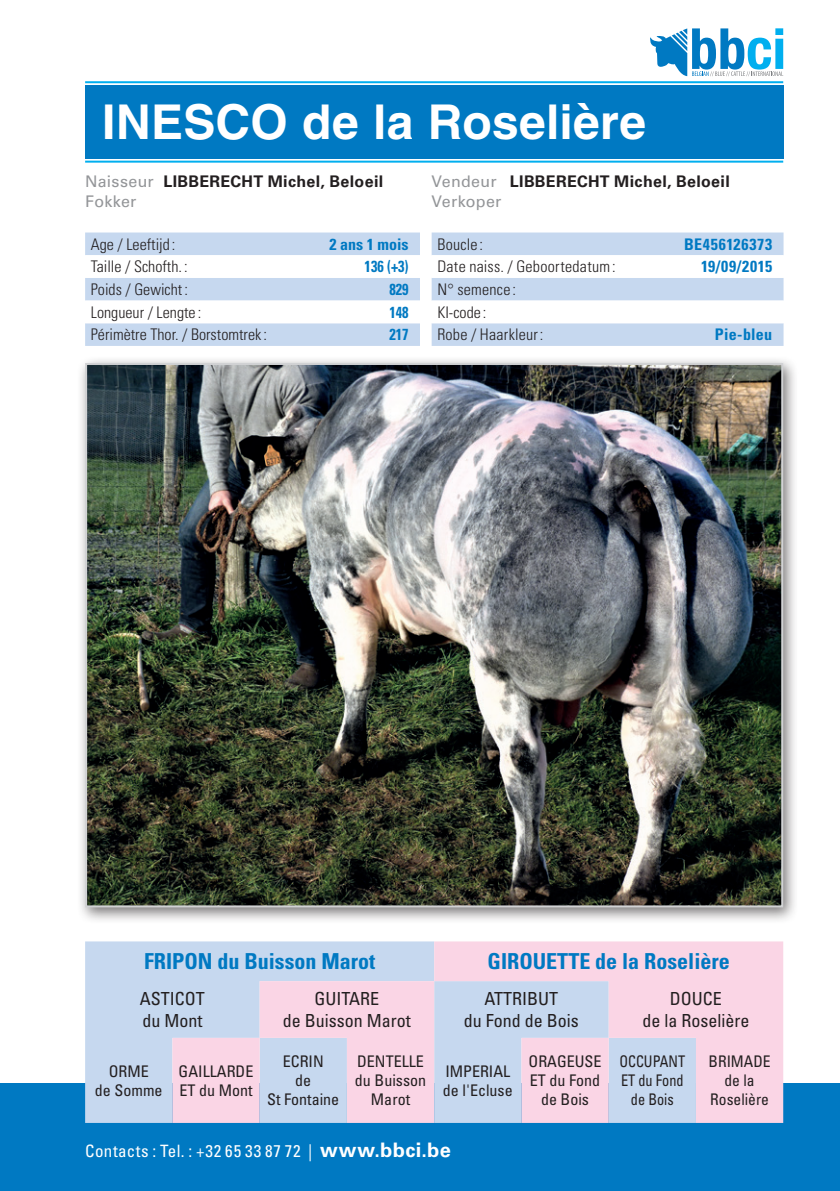
<style>
.page{position:relative;width:840px;height:1191px;background:#fff}
.page>*{position:absolute;margin:0;border:0;box-sizing:border-box;transform-origin:0 0}
.t1{font:700 48px "Helvetica LT Std";letter-spacing:.005em;color:#fff}
.t2{font:700 condensed 22px "Univers LT Std";color:#0079c2}
.t3{font:condensed 18px/21.6px "Univers LT Std";color:#231f20;text-align:center}
.t4{font:condensed 17px "Univers LT Std";letter-spacing:.035em;color:#fff}
.t5{font:condensed 16px/19.2px "Univers LT Std";color:#231f20;text-align:center}
.t6{font:300 condensed 16px "Univers LT Std";color:#231f20}
.t7{font:700 16px "Univers LT Std";letter-spacing:.02em;color:#231f20}
.t8{font:300 condensed 16px "Univers LT Std";letter-spacing:.02em;color:#231f20}
.t9{font:16px "Univers LT Std";letter-spacing:.015em;color:#939598}
.t10{font:700 condensed 16px "Univers LT Std";letter-spacing:.01em;color:#0079c2}
.t11{font:condensed 16px/19.2px "Univers LT Std";color:#231f20;text-align:center;scale:.89 1}
.t12{font:700 condensed 16px "Univers LT Std";letter-spacing:.01em;color:#0079c2;scale:.9 1}
.t13{font:700 condensed 16px "Univers LT Std";letter-spacing:.04em;color:#0079c2}
.s1{font-weight:700;font-stretch:normal;font-size:20px}
</style>
<div class="page">
<div style="left:0;top:1083px;width:839px;height:108px;background:#0079c2"></div>
<div style="left:85px;top:85px;width:697px;height:74px;background:#0079c2"></div>
<div style="left:85px;top:941px;width:87px;height:182px;background:#c6d8ef"></div>
<svg style="left:172px;top:941px;width:610px;height:182px;background:#e3d6e9"></svg>
<svg style="left:85px;top:232px;width:335px;height:114px"></svg>
<div style="left:431px;top:232px;width:352px;height:23px;background:#c6d8ef"></div>
<svg style="left:431px;top:278px;width:352px;height:68px;fill:#c6d8ef"></svg>
<div style="left:77px;top:355px;width:721px;height:568px;background:#231f20;opacity:.6"></div>
<img style="left:88px;top:366px;width:691px;height:538px">
<svg style="left:650px;top:28px;width:132px;height:48px"></svg>
<hr style="left:85px;top:81px;width:697px;height:2px;background:#00afef">
<hr style="left:85px;top:161px;width:697px;height:2px;background:#00afef">
<p class="t1" style="left:102px;top:93px;width:545px">INESCO de la Roselière</p>
<p class="t9" style="left:85px;top:172px;width:70px">Naisseur</p>
<p class="t7" style="left:163px;top:172px;width:221px">LIBBERECHT Michel, Beloeil</p>
<p class="t7" style="left:509px;top:172px;width:221px">LIBBERECHT Michel, Beloeil</p>
<p class="t9" style="left:85px;top:192px;width:53px">Fokker</p>
<p class="t9" style="left:431px;top:172px;width:66px">Vendeur</p>
<p class="t9" style="left:431px;top:192px;width:71px">Verkoper</p>
<p class="t6" style="left:91px;top:234px;width:86px">Age / Leeftijd :</p>
<p class="t10" style="left:329px;top:234px;width:81px">2 ans 1 mois</p>
<p class="t6" style="left:91px;top:257px;width:98px">Taille / Schofth. :</p>
<p class="t12" style="left:364px;top:257px;width:50px">136 (+3)</p>
<p class="t6" style="left:91px;top:280px;width:99px">Poids / Gewicht:</p>
<p class="t12" style="left:389px;top:279px;width:23px">829</p>
<p class="t6" style="left:91px;top:302px;width:112px">Longueur / Lengte :</p>
<p class="t12" style="left:389px;top:302px;width:23px">148</p>
<p class="t6" style="left:91px;top:325px;width:177px">Périmètre Thor. / Borstomtrek:</p>
<p class="t12" style="left:389px;top:325px;width:23px">217</p>
<p class="t6" style="left:437px;top:234px;width:47px">Boucle:</p>
<p class="t13" style="left:683px;top:234px;width:89px">BE456126373</p>
<p class="t8" style="left:437px;top:257px;width:180px">Date naiss. / Geboortedatum:</p>
<p class="t10" style="left:700px;top:257px;width:73px">19/09/2015</p>
<p class="t8" style="left:437px;top:280px;width:80px">N° semence:</p>
<p class="t6" style="left:437px;top:302px;width:51px">KI-code :</p>
<p class="t6" style="left:437px;top:325px;width:108px">Robe / Haarkleur:</p>
<p class="t10" style="left:714px;top:325px;width:59px">Pie-bleu</p>
<p class="t2" style="left:144px;top:948px;width:232px">FRIPON du Buisson Marot</p>
<p class="t2" style="left:487px;top:948px;width:243px">GIROUETTE de la Roselière</p>
<p class="t3" style="left:140px;top:987px;width:67px;text-align:left">ASTICOT du Mont</p>
<p class="t3" style="left:283px;top:987px;width:129px">GUITARE<br>de Buisson Marot</p>
<p class="t3" style="left:463px;top:987px;width:116px">ATTRIBUT<br>du Fond de Bois</p>
<p class="t3" style="left:642px;top:987px;width:108px">DOUCE<br>de la Roselière</p>
<p class="t5" style="left:95px;top:1061px;width:69px">ORME<br>de Somme</p>
<p class="t5" style="left:178px;top:1061px;width:76px;text-align:left">GAILLARDE<br>ET du Mont</p>
<p class="t5" style="left:267px;top:1051px;width:73px">ECRIN<br>de<br>St Fontaine</p>
<p class="t5" style="left:355px;top:1051px;width:73px">DENTELLE du Buisson<br>Marot</p>
<p class="t5" style="left:442px;top:1061px;width:71px;text-align:left">IMPERIAL de l'Ecluse</p>
<p class="t5" style="left:528px;top:1051px;width:74px">ORAGEUSE<br>ET du Fond de Bois</p>
<p class="t11" style="left:619px;top:1051px;width:75px">OCCUPANT<br>ET du Fond de Bois</p>
<p class="t5" style="left:708px;top:1051px;width:64px">BRIMADE de la<br>Roselière</p>
<p class="t4" style="left:85px;top:1140px;width:367px">Contacts : Tel. : +32 65 33 87 72 | <span class="s1">www.bbci.be</span></p>
</div>
